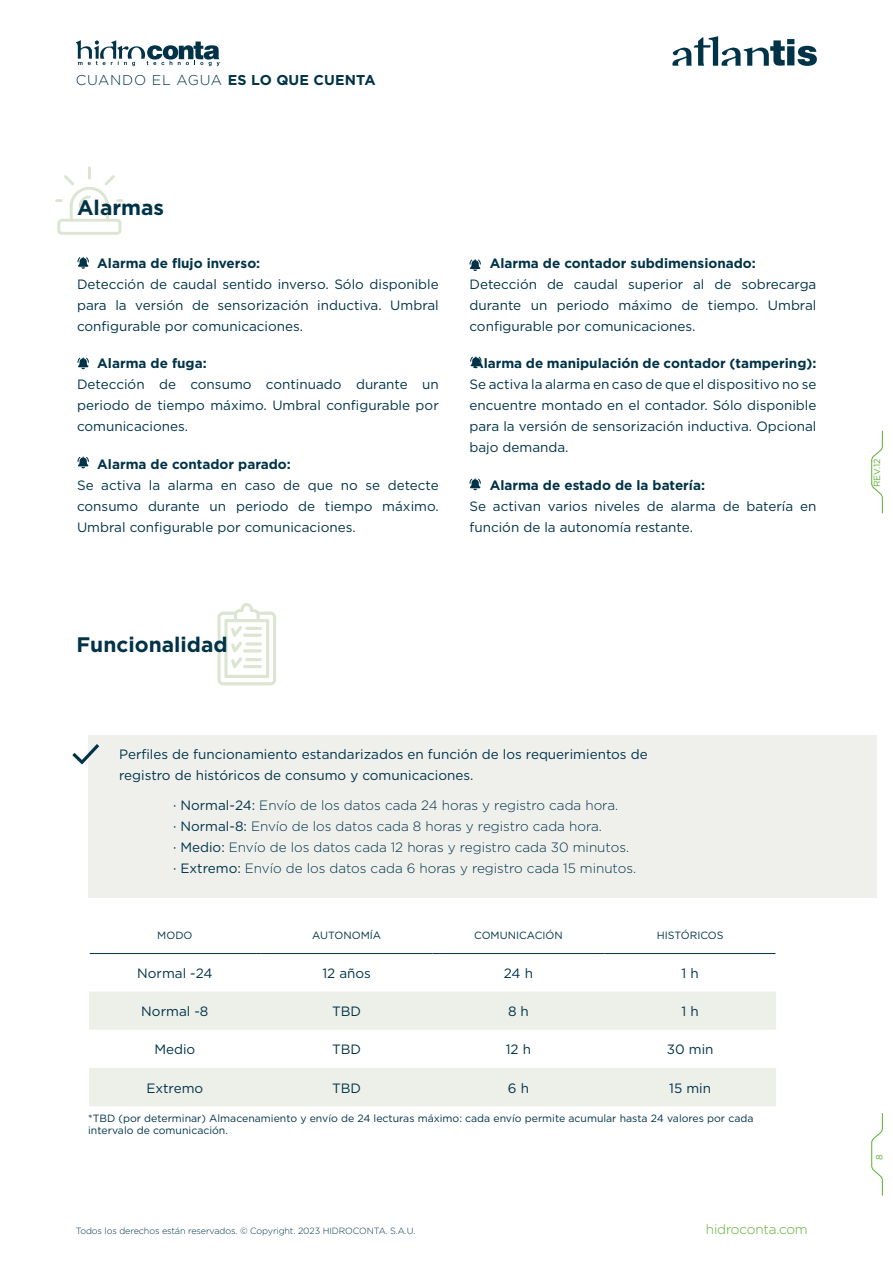
<style>
.page{position:relative;width:893px;height:1263px;background:#fff}
.page>*{position:absolute;margin:0;border:0;box-sizing:border-box;transform-origin:0 0}
.t1{font:700 21px "Gotham";color:#003348}
.t2{font:700 14.25px "Gotham";letter-spacing:.01em;color:#003348}
.t3{font:13.5px/21px "Gotham";color:#003348;text-align:justify}
.t4{font:300 13.5px/21px "Gotham";color:#003348}
.t5{font:700 13.5px "Gotham";color:#003348}
.t6{font:300 13.5px "Gotham";letter-spacing:-.01em;color:#5ab031}
.t7{font:10.5px/12.6px "Gotham";color:#003348}
.t8{font:300 9px "Gotham";letter-spacing:-.01em;color:#003348}
.t9{font:9px "Gotham";color:#5ab031}
.s1{font-weight:300}
.s2{font-weight:400}
</style>
<div class="page">
<svg style="left:76px;top:40px;width:144px;height:26px"></svg>
<svg style="left:672px;top:36px;width:145px;height:30px"></svg>
<svg style="left:871px;top:1113px;width:12px;height:83px"></svg>
<svg style="left:871px;top:430px;width:12px;height:84px"></svg>
<svg style="left:77px;top:257px;width:12px;height:12px"></svg>
<svg style="left:77px;top:357px;width:12px;height:12px"></svg>
<svg style="left:77px;top:456px;width:12px;height:12px"></svg>
<svg style="left:469px;top:259px;width:12px;height:12px"></svg>
<svg style="left:469px;top:478px;width:12px;height:12px"></svg>
<svg style="left:470px;top:356px;width:11px;height:12px"></svg>
<svg style="left:55px;top:166px;width:69px;height:69px"></svg>
<svg style="left:217px;top:603px;width:59px;height:82px"></svg>
<hr style="left:243px;top:665px;width:19px;height:3px;background:#dbe5d2;border-radius:2px">
<hr style="left:245px;top:658px;width:17px;height:3px;background:#dbe5d2;border-radius:2px">
<div style="left:88px;top:735px;width:789px;height:163px;background:#eff0ec"></div>
<svg style="left:89px;top:991px;width:687px;height:115px;fill:#edefe9"></svg>
<hr style="left:90px;top:953px;width:171px;height:1px;background:#003348">
<hr style="left:261px;top:953px;width:172px;height:1px;background:#003348">
<hr style="left:433px;top:953px;width:171px;height:1px;background:#003348">
<hr style="left:604px;top:953px;width:171px;height:1px;background:#003348">
<svg style="left:72px;top:744px;width:27px;height:20px"></svg>
<p class="t2" style="left:76px;top:70px;width:301px"><span class="s1">CUANDO EL AGUA</span> ES LO QUE CUENTA</p>
<h1 class="t1" style="left:77px;top:194px;width:89px">Alarmas</h1>
<p class="t5" style="left:97px;top:254px;width:164px">Alarma de flujo inverso:</p>
<p class="t3" style="left:77px;top:273px;width:363px">Detección de caudal sentido inverso. Sólo disponible para la versión de sensorización inductiva. Umbral configurable por comunicaciones.</p>
<p class="t5" style="left:97px;top:354px;width:111px">Alarma de fuga:</p>
<p class="t3" style="left:77px;top:374px;width:363px">Detección de consumo continuado durante un periodo de tiempo máximo. Umbral configurable por comunicaciones.</p>
<p class="t5" style="left:97px;top:455px;width:195px">Alarma de contador parado:</p>
<p class="t3" style="left:77px;top:474px;width:363px">Se activa la alarma en caso de que no se detecte consumo durante un periodo de tiempo máximo.<br>Umbral configurable por comunicaciones.</p>
<p class="t5" style="left:490px;top:254px;width:268px">Alarma de contador subdimensionado:</p>
<p class="t3" style="left:469px;top:273px;width:348px">Detección de caudal superior al de sobrecarga durante un periodo máximo de tiempo. Umbral configurable por comunicaciones.</p>
<p class="t5" style="left:473px;top:354px;width:345px">Alarma de manipulación de contador (tampering):</p>
<p class="t3" style="left:469px;top:374px;width:348px">Se activa la alarma en caso de que el dispositivo no se encuentre montado en el contador. Sólo disponible para la versión de sensorización inductiva. Opcional bajo demanda.</p>
<p class="t5" style="left:490px;top:476px;width:217px">Alarma de estado de la batería:</p>
<p class="t3" style="left:469px;top:495px;width:348px">Se activan varios niveles de alarma de batería en función de la autonomía restante.</p>
<h1 class="t1" style="left:77px;top:631px;width:153px">Funcionalidad</h1>
<p class="t3" style="left:119px;top:743px;width:530px">Perfiles de funcionamiento estandarizados en función de los requerimientos de registro de históricos de consumo y comunicaciones.</p>
<p class="t4" style="left:173px;top:794px;width:465px"><span class="s2">· Normal-24:</span> Envío de los datos cada 24 horas y registro cada hora.<br><span class="s2">· Normal-8:</span> Envío de los datos cada 8 horas y registro cada hora.<br><span class="s2">· Medio:</span> Envío de los datos cada 12 horas y registro cada 30 minutos.<br><span class="s2">· Extremo:</span> Envío de los datos cada 6 horas y registro cada 15 minutos.</p>
<p class="t7" style="left:157px;top:928px;width:37px">MODO</p>
<p class="t7" style="left:312px;top:928px;width:70px">AUTONOMÍA</p>
<p class="t7" style="left:474px;top:928px;width:90px">COMUNICACIÓN</p>
<p class="t7" style="left:657px;top:928px;width:68px">HISTÓRICOS</p>
<p class="t3" style="left:137px;top:962px;width:77px">Normal -24</p>
<p class="t3" style="left:322px;top:962px;width:50px">12 años</p>
<p class="t3" style="left:504px;top:962px;width:31px">24 h</p>
<p class="t3" style="left:682px;top:962px;width:19px">1 h</p>
<p class="t3" style="left:141px;top:1000px;width:69px">Normal -8</p>
<p class="t3" style="left:332px;top:1000px;width:31px">TBD</p>
<p class="t3" style="left:508px;top:1000px;width:22px">8 h</p>
<p class="t3" style="left:682px;top:1000px;width:19px">1 h</p>
<p class="t3" style="left:154px;top:1039px;width:42px">Medio</p>
<p class="t3" style="left:332px;top:1039px;width:31px">TBD</p>
<p class="t3" style="left:506px;top:1039px;width:27px">12 h</p>
<p class="t3" style="left:667px;top:1039px;width:48px">30 min</p>
<p class="t3" style="left:146px;top:1077px;width:58px">Extremo</p>
<p class="t3" style="left:332px;top:1077px;width:31px">TBD</p>
<p class="t3" style="left:508px;top:1077px;width:23px">6 h</p>
<p class="t3" style="left:669px;top:1077px;width:43px">15 min</p>
<p class="t7" style="left:88px;top:1111px;width:667px">*TBD (por determinar) Almacenamiento y envío de 24 lecturas máximo: cada envío permite acumular hasta 24 valores por cada intervalo de comunicación.</p>
<p class="t8" style="left:76px;top:1225px;width:341px">Todos los derechos están reservados. © Copyright. 2023 HIDROCONTA. S.A.U.</p>
<p class="t6" style="left:706px;top:1221px;width:103px">hidroconta.com</p>
<p class="t9" style="left:871px;top:487px;width:30px;rotate:-90deg">REV.12</p>
<p class="t9" style="left:873px;top:1160px;width:7px;rotate:-90deg">8</p>
</div>
